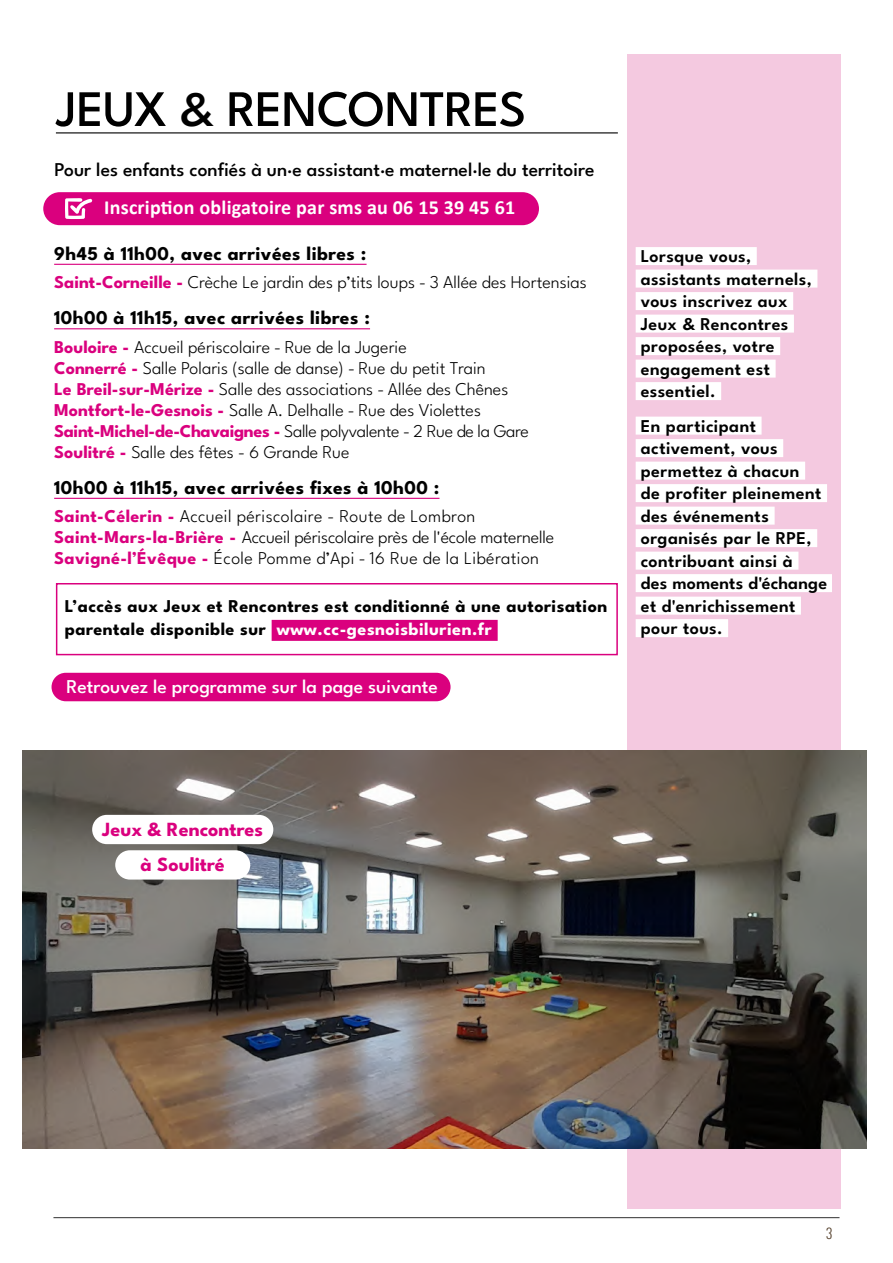
<style>
.page{position:relative;width:893px;height:1263px;background:#fff}
.page>*{position:absolute;margin:0;border:0;box-sizing:border-box;transform-origin:0 0}
.t1{font:500 51px "League Spartan";letter-spacing:-.01em;color:#000}
.t2{font:700 20.1px "Calibri";letter-spacing:.01em;color:#fff}
.t3{font:700 20.1px/35px "League Spartan";color:#da007e;text-align:center}
.t4{font:700 19.5px "League Spartan";letter-spacing:.02em;color:#000}
.t5{font:500 19.5px "League Spartan";color:#000}
.t6{font:500 19.5px "League Spartan";color:#fff}
.t7{font:300 18px/21px "League Spartan";color:#000}
.t8{font:600 18px/22.5px "League Spartan";letter-spacing:.02em;color:#000}
.t9{font:300 18px/21px "League Spartan";letter-spacing:.02em;color:#000}
.t10{font:700 18px/23.2px "League Spartan";letter-spacing:.025em;color:#000}
.t11{font:300 13.5px "Oswald";color:#4e3924}
.s1{font-size:49.5px}
.s2{font-weight:700;color:#da007e}
.s3{color:#fff}
</style>
<div class="page">
<div style="left:627px;top:54px;width:213px;height:1155px;background:#f4c9e0"></div>
<img style="left:23px;top:751px;width:843px;height:398px">
<div style="left:52px;top:673px;width:399px;height:28px;background:#da007e;border-radius:14px"></div>
<div style="left:115px;top:850px;width:135px;height:29px;background:#fff;border-radius:15px"></div>
<div style="left:92px;top:815px;width:181px;height:29px;background:#fff;border-radius:15px"></div>
<hr style="left:53px;top:1217px;width:786px;height:1px;background:#474747">
<hr style="left:56px;top:132px;width:562px;height:1px;background:#000">
<hr style="left:54px;top:264px;width:313px;height:1px;background:#da007e">
<hr style="left:54px;top:328px;width:316px;height:1px;background:#da007e">
<hr style="left:54px;top:498px;width:385px;height:1px;background:#da007e">
<div style="left:272px;top:620px;width:226px;height:21px;background:#da007e"></div>
<div style="left:56px;top:583px;width:562px;height:72px;border:2px solid #da007e"></div>
<div style="left:43px;top:192px;width:496px;height:33px;background:#da007e;border-radius:16px"></div>
<svg style="left:65px;top:198px;width:27px;height:21px"></svg>
<div style="left:636px;top:247px;width:121px;height:18px;background:#fff"></div>
<div style="left:636px;top:270px;width:181px;height:18px;background:#fff"></div>
<div style="left:636px;top:292px;width:157px;height:18px;background:#fff"></div>
<div style="left:636px;top:315px;width:158px;height:18px;background:#fff"></div>
<div style="left:636px;top:337px;width:144px;height:18px;background:#fff"></div>
<div style="left:636px;top:360px;width:140px;height:18px;background:#fff"></div>
<div style="left:636px;top:382px;width:85px;height:18px;background:#fff"></div>
<div style="left:636px;top:417px;width:126px;height:18px;background:#fff"></div>
<div style="left:636px;top:439px;width:147px;height:18px;background:#fff"></div>
<div style="left:636px;top:462px;width:169px;height:18px;background:#fff"></div>
<div style="left:636px;top:484px;width:191px;height:18px;background:#fff"></div>
<div style="left:636px;top:507px;width:139px;height:18px;background:#fff"></div>
<div style="left:636px;top:529px;width:181px;height:18px;background:#fff"></div>
<div style="left:636px;top:552px;width:162px;height:18px;background:#fff"></div>
<div style="left:636px;top:574px;width:196px;height:18px;background:#fff"></div>
<div style="left:636px;top:597px;width:165px;height:18px;background:#fff"></div>
<div style="left:636px;top:619px;width:92px;height:18px;background:#fff"></div>
<h1 class="t1" style="left:56px;top:70px;width:472px">JEUX <span class="s1">&amp;</span> RENCONTRES</h1>
<p class="t5" style="left:55px;top:155px;width:541px">Pour les enfants confiés à un·e assistant·e maternel·le du territoire</p>
<p class="t2" style="left:104px;top:193px;width:412px">Inscription obligatoire par sms au 06 15 39 45 61</p>
<p class="t4" style="left:54px;top:238px;width:314px">9h45 à 11h00, avec arrivées libres :</p>
<p class="t7" style="left:54px;top:270px;width:534px"><span class="s2">Saint-Corneille -</span> Crèche Le jardin des p’tits loups - 3 Allée des Hortensias</p>
<p class="t4" style="left:54px;top:302px;width:317px">10h00 à 11h15, avec arrivées libres :</p>
<p class="t7" style="left:54px;top:335px;width:476px"><span class="s2">Bouloire -</span> Accueil périscolaire - Rue de la Jugerie<br><span class="s2">Connerré -</span> Salle Polaris (salle de danse) - Rue du petit Train<br><span class="s2">Le Breil-sur-Mérize -</span> Salle des associations - Allée des Chênes <span class="s2">Montfort-le-Gesnois -</span> Salle A. Delhalle - Rue des Violettes <span class="s2">Saint-Michel-de-Chavaignes -</span> Salle polyvalente - 2 Rue de la Gare <span class="s2">Soulitré -</span> Salle des fêtes - 6 Grande Rue</p>
<p class="t4" style="left:54px;top:472px;width:387px">10h00 à 11h15, avec arrivées fixes à 10h00 :</p>
<p class="t9" style="left:54px;top:504px;width:502px"><span class="s2">Saint-Célerin -</span> Accueil périscolaire - Route de Lombron<br><span class="s2">Saint-Mars-la-Brière -</span> Accueil périscolaire près de l'école maternelle<br><span class="s2">Savigné-l’Évêque -</span> École Pomme d’Api - 16 Rue de la Libération</p>
<p class="t10" style="left:65px;top:592px;width:544px">L’accès aux Jeux et Rencontres est conditionné à une autorisation parentale disponible sur <span class="s3">www.cc-gesnoisbilurien.fr</span></p>
<p class="t6" style="left:66px;top:671px;width:373px">Retrouvez le programme sur la page suivante</p>
<p class="t8" style="left:641px;top:243px;width:173px">Lorsque vous, assistants maternels, vous inscrivez aux<br>Jeux &amp; Rencontres proposées, votre engagement est essentiel.</p>
<p class="t8" style="left:641px;top:413px;width:188px">En participant activement, vous permettez à chacun<br>de profiter pleinement des événements organisés par le RPE, contribuant ainsi à<br>des moments d'échange et d'enrichissement pour tous.</p>
<p class="t3" style="left:102px;top:810px;width:162px">Jeux &amp; Rencontres à Soulitré</p>
<p class="t11" style="left:826px;top:1224px;width:8px">3</p>
</div>
